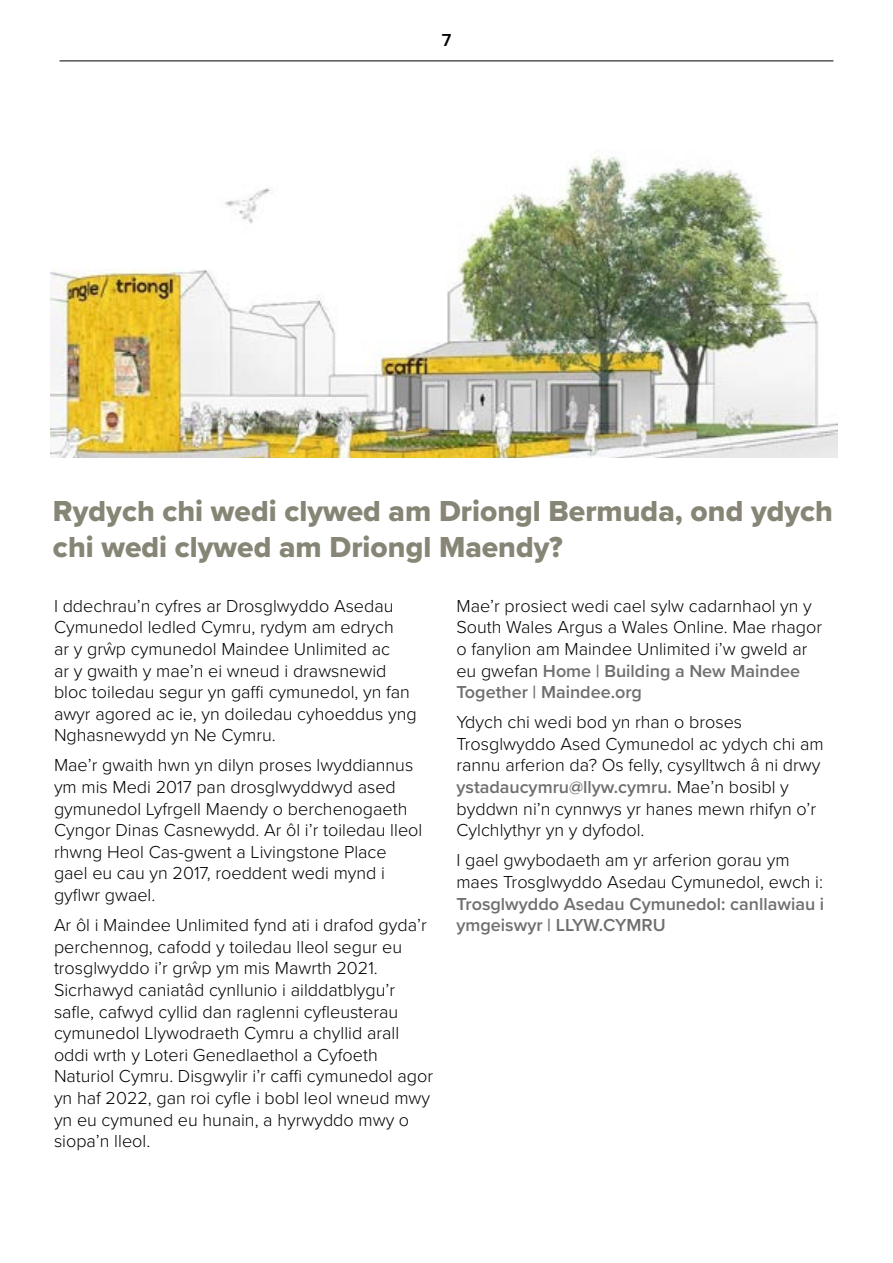
<style>
.page{position:relative;width:893px;height:1263px;background:#fff}
.page>*{position:absolute;margin:0;border:0;box-sizing:border-box;transform-origin:0 0}
.H2_Sub_Heading_Brown{font:30px/36px "Proxima Nova Extrabld";color:#878575}
.Body_Text{font:300 18px/21.6px "Proxima Nova";color:#000}
.t1{font:600 18px "Proxima Nova";color:#000}
.s1{font-weight:600;color:#706f6f}
</style>
<div class="page">
<hr style="left:60px;top:61px;width:773px;height:1px;background:#000">
<img style="left:50px;top:152px;width:788px;height:305px">
<p class="t1" style="left:442px;top:27px;width:11px">7</p>
<p class="H2_Sub_Heading_Brown" style="left:53px;top:493px;width:782px">Rydych chi wedi clywed am Driongl Bermuda, ond ydych chi wedi clywed am Driongl Maendy?</p>
<p class="Body_Text" style="left:54px;top:594px;width:364px">I ddechrau’n cyfres ar Drosglwyddo Asedau Cymunedol ledled Cymru, rydym am edrych<br>ar y grŵp cymunedol Maindee Unlimited ac<br>ar y gwaith y mae’n ei wneud i drawsnewid bloc toiledau segur yn gaffi cymunedol, yn fan awyr agored ac ie, yn doiledau cyhoeddus yng Nghasnewydd yn Ne Cymru.</p>
<p class="Body_Text" style="left:54px;top:754px;width:370px">Mae’r gwaith hwn yn dilyn proses lwyddiannus ym mis Medi 2017 pan drosglwyddwyd ased gymunedol Lyfrgell Maendy o berchenogaeth Cyngor Dinas Casnewydd. Ar ôl i’r toiledau lleol rhwng Heol Cas-gwent a Livingstone Place gael eu cau yn 2017, roeddent wedi mynd i gyflwr gwael.</p>
<p class="Body_Text" style="left:54px;top:913px;width:381px">Ar ôl i Maindee Unlimited fynd ati i drafod gyda’r perchennog, cafodd y toiledau lleol segur eu trosglwyddo i’r grŵp ym mis Mawrth 2021.<br>Sicrhawyd caniatâd cynllunio i ailddatblygu’r safle, cafwyd cyllid dan raglenni cyfleusterau cymunedol Llywodraeth Cymru a chyllid arall oddi wrth y Loteri Genedlaethol a Cyfoeth Naturiol Cymru. Disgwylir i’r caffi cymunedol agor yn haf 2022, gan roi cyfle i bobl leol wneud mwy yn eu cymuned eu hunain, a hyrwyddo mwy o siopa’n lleol.</p>
<p class="Body_Text" style="left:456px;top:594px;width:367px">Mae’r prosiect wedi cael sylw cadarnhaol yn y South Wales Argus a Wales Online. Mae rhagor o fanylion am Maindee Unlimited i’w gweld ar eu gwefan <span class="s1">Home | Building a New Maindee Together | Maindee.org</span></p>
<p class="Body_Text" style="left:456px;top:710px;width:369px">Ydych chi wedi bod yn rhan o broses Trosglwyddo Ased Cymunedol ac ydych chi am rannu arferion da? Os felly, cysylltwch â ni drwy <span class="s1">ystadaucymru@llyw.cymru.</span> Mae’n bosibl y byddwn ni’n cynnwys yr hanes mewn rhifyn o’r Cylchlythyr yn y dyfodol.</p>
<p class="Body_Text" style="left:456px;top:848px;width:369px">I gael gwybodaeth am yr arferion gorau ym maes Trosglwyddo Asedau Cymunedol, ewch i:<br><span class="s1">Trosglwyddo Asedau Cymunedol: canllawiau i ymgeiswyr | LLYW.CYMRU</span></p>
</div>
